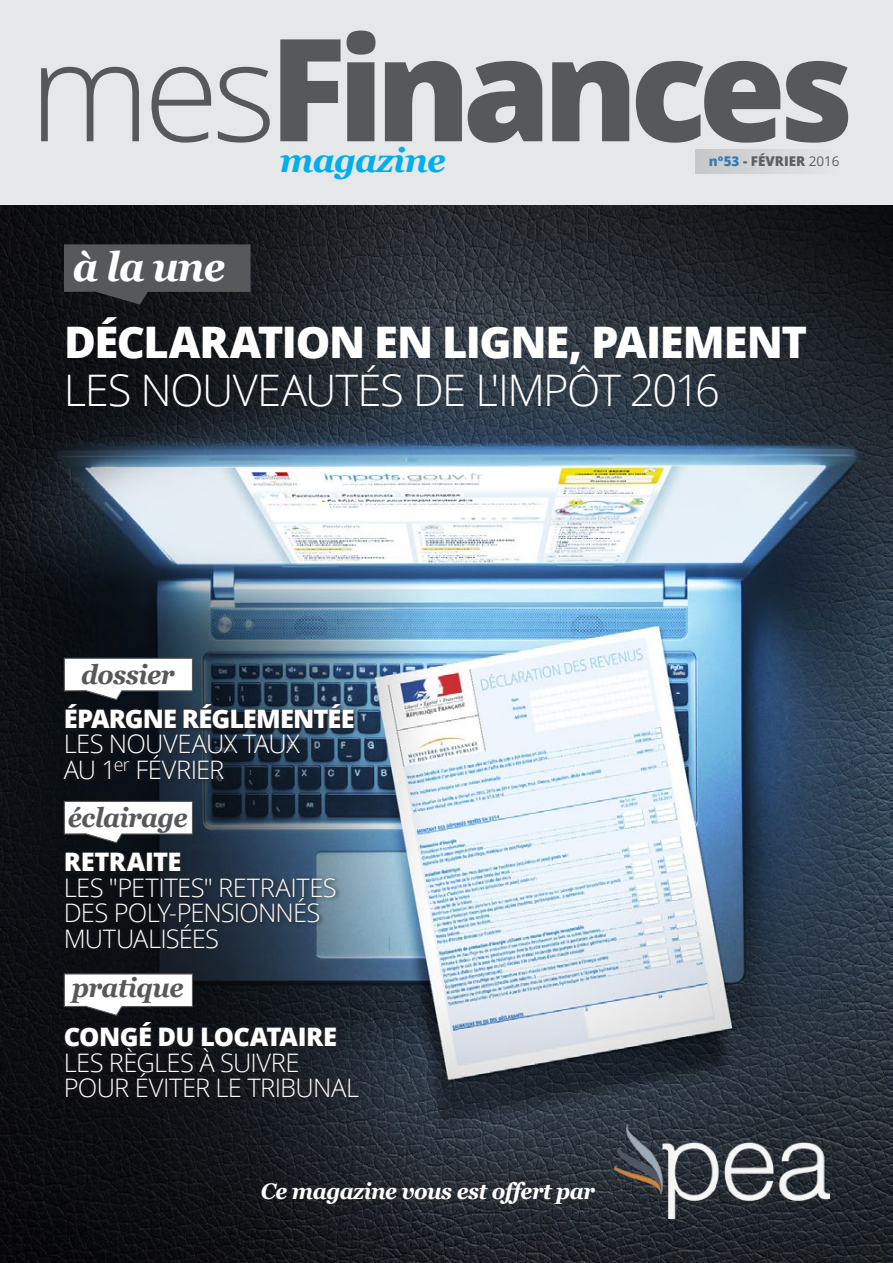
<style>
.page{position:relative;width:893px;height:1263px;background:#fff}
.page>*{position:absolute;margin:0;border:0;box-sizing:border-box;transform-origin:0 0}
.t1{font:800 142.65px "Open Sans";letter-spacing:-.06em;color:#57585a}
.t2{font:800 43.5px "Open Sans";letter-spacing:-.03em;color:#fff}
.t3{font:300 43.5px "Open Sans";letter-spacing:-.03em;color:#fff}
.t4{font:italic 700 40.65px "Georgia";color:#fff;scale:.95 1}
.t5{font:italic 700 33.75px "Georgia";letter-spacing:-.025em;color:#00aeef}
.t6{font:italic 700 27px "Georgia";letter-spacing:-.025em;color:#57585a;scale:.95 1}
.t7{font:300 25.5px/25.5px "Open Sans";letter-spacing:-.025em;color:#fff}
.t8{font:800 25.5px "Open Sans";letter-spacing:-.03em;color:#fff}
.t9{font:italic 700 22.5px "Georgia";letter-spacing:-.025em;color:#fff;scale:.95 1}
.t10{font:800 13.5px "Open Sans";color:#5f5f62}
.t11{font:13.5px "Open Sans";color:#5f5f62}
.s1{font-weight:300;font-size:137.55px}
.s2{color:#387caf}
</style>
<div class="page">
<img style="left:0;top:204px;width:893px;height:1059px">
<svg style="left:62px;top:1019px;width:302px;height:84px;background:#16181d"></svg>
<svg style="left:63px;top:973px;width:131px;height:43px"></svg>
<svg style="left:63px;top:850px;width:278px;height:103px;background:#222f3b"></svg>
<svg style="left:61px;top:701px;width:299px;height:83px;background:#1a2633"></svg>
<svg style="left:63px;top:800px;width:131px;height:44px"></svg>
<svg style="left:63px;top:657px;width:131px;height:44px"></svg>
<svg style="left:64px;top:244px;width:187px;height:61px;background:#494a4d"></svg>
<div style="left:0;top:0;width:893px;height:204px;background:#e6e7e9"></div>
<div style="left:695px;top:150px;width:145px;height:23px;background:linear-gradient(to right,#c6c7c9,#e5e6e8)"></div>
<img style="left:603px;top:1123px;width:226px;height:96px">
<h1 class="t1" style="left:29px;top:-19px;width:826px"><span class="s1">MES</span>FINANCES</h1>
<h3 class="t5" style="left:280px;top:135px;width:167px">magazine</h3>
<p class="t10" style="left:709px;top:151px;width:75px"><span class="s2">N°53</span> - FÉVRIER</p>
<p class="t11" style="left:809px;top:152px;width:32px">2016</p>
<p class="t10" style="left:691px;top:149px;width:75px"><span class="s2">N°53</span> - FÉVRIER</p>
<p class="t11" style="left:791px;top:150px;width:32px">2016</p>
<h3 class="t4" style="left:73px;top:237px;width:162px">à la une</h3>
<h2 class="t2" style="left:64px;top:309px;width:404px">DÉCLARATION EN LIGNE</h2>
<h2 class="t2" style="left:569px;top:309px;width:50px">, PAIEMENT</h2>
<h2 class="t3" style="left:64px;top:360px;width:658px">LES NOUVEAUTÉS DE L'IMPÔT 2016</h2>
<p class="t6" style="left:81px;top:655px;width:100px">dossier</p>
<p class="t8" style="left:64px;top:699px;width:293px">ÉPARGNE RÉGLEMENTÉE</p>
<p class="t7" style="left:64px;top:731px;width:13px">LES</p>
<p class="t7" style="left:109px;top:731px;width:17px">NOUVEAU</p>
<p class="t7" style="left:64px;top:731px;width:238px;text-indent:160px">X TAU X<br>AU 1<sup>ER</sup> FÉVRIER</p>
<p class="t6" style="left:68px;top:798px;width:128px">éclairage</p>
<p class="t8" style="left:64px;top:842px;width:119px">RETRAITE</p>
<p class="t7" style="left:64px;top:874px;width:275px">LES "PETITES" RETRAITES<br>DES POLY-PENSIONNÉS<br>MUTUALISÉES</p>
<p class="t6" style="left:72px;top:967px;width:119px">pratique</p>
<p class="t8" style="left:64px;top:1017px;width:275px">CONGÉ DU LOCATAIRE</p>
<p class="t7" style="left:64px;top:1049px;width:297px">LES RÈGLES À SUIVRE<br>POUR ÉVITER LE TRIBUNAL</p>
<p class="t9" style="left:261px;top:1175px;width:353px">Ce magazine vous est offert par</p>
</div>
